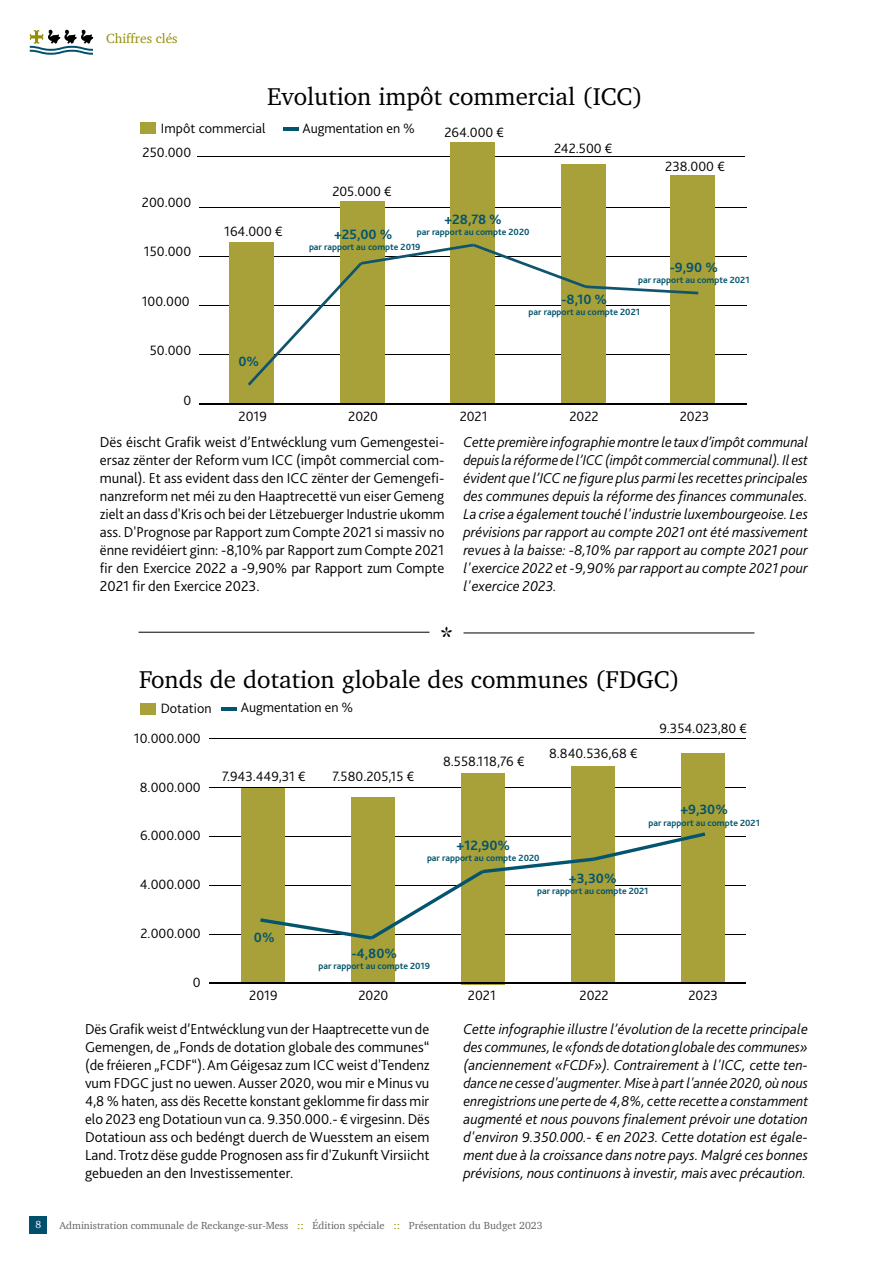
<style>
.page{position:relative;width:893px;height:1263px;background:#fff}
.page>*{position:absolute;margin:0;border:0;box-sizing:border-box;transform-origin:0 0}
.t1{font:28.5px "Charter";color:#000}
.t2{font:24.9px "Charter";color:#000}
.t3{font:italic 300 15px/18px "Bliss";color:#000;text-align:justify}
.t4{font:300 15px/18px "Bliss";color:#000;text-align:justify}
.t5{font:300 14.1px "Bliss";color:#000}
.t6{font:700 14.1px "Bliss";color:#02546f}
.t7{font:13.5px "Charter";color:#968d00}
.t8{font:10.5px "Charter";color:#636466}
.t9{font:10.5px "Charter";color:#fff}
.t10{font:700 9.45px "Bliss";color:#02546f}
.s1{color:#968d00}
</style>
<div class="page">
<svg style="left:30px;top:30px;width:64px;height:25px"></svg>
<div style="left:30px;top:1216px;width:17px;height:17px;background:#00506d"></div>
<hr style="left:209px;top:934px;width:537px;height:1px;background:#000">
<hr style="left:209px;top:885px;width:537px;height:1px;background:#000">
<hr style="left:209px;top:836px;width:537px;height:1px;background:#000">
<hr style="left:209px;top:787px;width:537px;height:1px;background:#000">
<hr style="left:209px;top:738px;width:537px;height:1px;background:#000">
<div style="left:140px;top:703px;width:16px;height:11px;background:#a8a038"></div>
<hr style="left:221px;top:707px;width:16px;height:3px;background:#02546f">
<div style="left:241px;top:788px;width:44px;height:196px;background:#a8a038"></div>
<div style="left:351px;top:797px;width:44px;height:187px;background:#a8a038"></div>
<div style="left:461px;top:773px;width:44px;height:211px;background:#a8a038"></div>
<div style="left:571px;top:766px;width:44px;height:218px;background:#a8a038"></div>
<div style="left:681px;top:754px;width:44px;height:230px;background:#a8a038"></div>
<svg style="left:260px;top:832px;width:445px;height:108px"></svg>
<hr style="left:209px;top:983px;width:537px;height:1px;background:#000">
<hr style="left:139px;top:632px;width:290px;height:1px;background:#000">
<hr style="left:463px;top:633px;width:291px;height:1px;background:#000">
<hr style="left:198px;top:156px;width:547px;height:1px;background:#000">
<hr style="left:200px;top:354px;width:547px;height:1px;background:#000">
<hr style="left:200px;top:305px;width:547px;height:1px;background:#000">
<hr style="left:200px;top:256px;width:547px;height:1px;background:#000">
<hr style="left:200px;top:207px;width:547px;height:1px;background:#000">
<div style="left:671px;top:175px;width:44px;height:229px;background:#a8a038"></div>
<div style="left:230px;top:242px;width:44px;height:162px;background:#a8a038"></div>
<div style="left:340px;top:201px;width:44px;height:203px;background:#a8a038"></div>
<div style="left:451px;top:142px;width:44px;height:262px;background:#a8a038"></div>
<div style="left:561px;top:164px;width:44px;height:240px;background:#a8a038"></div>
<hr style="left:200px;top:403px;width:547px;height:2px;background:#000">
<div style="left:140px;top:122px;width:16px;height:12px;background:#a8a038"></div>
<hr style="left:283px;top:128px;width:16px;height:3px;background:#02546f">
<svg style="left:248px;top:244px;width:450px;height:142px"></svg>
<p class="t7" style="left:106px;top:27px;width:73px">Chiffres clés</p>
<h2 class="t2" style="left:267px;top:75px;width:377px">Evolution impôt commercial (ICC)</h2>
<h2 class="t2" style="left:141px;top:78px;width:377px">Evolution impôt commercial (ICC)</h2>
<p class="t5" style="left:161px;top:120px;width:106px">Impôt commercial</p>
<p class="t5" style="left:302px;top:120px;width:114px">Augmentation en %</p>
<p class="t5" style="left:333px;top:123px;width:172px">Impôt commercial 264.000 €</p>
<p class="t5" style="left:143px;top:143px;width:50px">250.000</p>
<p class="t5" style="left:142px;top:194px;width:51px">200.000</p>
<p class="t5" style="left:144px;top:243px;width:49px">150.000</p>
<p class="t5" style="left:337px;top:174px;width:57px">167.000 €</p>
<p class="t5" style="left:332px;top:182px;width:61px">205.000 €</p>
<p class="t6" style="left:444px;top:210px;width:59px">+28,78 %</p>
<p class="t10" style="left:417px;top:226px;width:114px">par rapport au compte 2020</p>
<p class="t5" style="left:224px;top:222px;width:60px">164.000 €</p>
<p class="t6" style="left:334px;top:225px;width:60px">+25,00 %</p>
<p class="t10" style="left:309px;top:241px;width:113px">par rapport au compte 2019</p>
<p class="t5" style="left:226px;top:227px;width:59px">125.000 €</p>
<p class="t6" style="left:336px;top:240px;width:59px">+33,35 %</p>
<p class="t5" style="left:554px;top:139px;width:60px">242.500 €</p>
<p class="t5" style="left:665px;top:158px;width:61px">238.000 €</p>
<p class="t6" style="left:670px;top:258px;width:50px">-9,90 %</p>
<p class="t10" style="left:638px;top:274px;width:113px">par rapport au compte 2021</p>
<p class="t5" style="left:142px;top:292px;width:49px">100.000</p>
<p class="t5" style="left:150px;top:341px;width:43px">50.000</p>
<p class="t5" style="left:183px;top:389px;width:9px">0</p>
<p class="t5" style="left:183px;top:392px;width:9px">0</p>
<p class="t6" style="left:238px;top:352px;width:22px">0%</p>
<p class="t5" style="left:241px;top:404px;width:29px">2017</p>
<p class="t5" style="left:239px;top:407px;width:30px">2019</p>
<p class="t5" style="left:350px;top:404px;width:30px">2018</p>
<p class="t5" style="left:348px;top:407px;width:31px">2020</p>
<p class="t4" style="left:100px;top:433px;width:346px">Dës éischt Grafik weist d’Entwécklung vum Gemengestei&shy;ersaz zënter der Reform vum ICC (impôt commercial com&shy;munal). Et ass evident dass den ICC zënter der Gemengefi&shy;nanzreform net méi zu den Haaptrecettë vun eiser Gemeng zielt an dass d'Kris och bei der Lëtzebuerger Industrie ukomm ass. D'Prognose par Rapport zum Compte 2021 si massiv no ënne revidéiert ginn: -8,10% par Rapport zum Compte 2021 fir den Exercice 2022 a -9,90% par Rapport zum Compte 2021 fir den Exercice 2023.</p>
<p class="t6" style="left:561px;top:291px;width:47px">-8,10 %</p>
<p class="t10" style="left:529px;top:306px;width:113px">par rapport au compte 2021</p>
<p class="t5" style="left:459px;top:404px;width:30px">2019</p>
<p class="t5" style="left:571px;top:404px;width:31px">2020</p>
<p class="t5" style="left:681px;top:404px;width:29px">2021</p>
<p class="t5" style="left:460px;top:407px;width:29px">2021</p>
<p class="t5" style="left:569px;top:407px;width:31px">2022</p>
<p class="t5" style="left:680px;top:407px;width:31px">2023</p>
<p class="t3" style="left:463px;top:433px;width:346px">Cette première infographie montre le taux d’impôt communal depuis la réforme de l’ICC (impôt commercial communal). Il est évident que l’ICC ne figure plus parmi les recettes principales des communes depuis la réforme des finances communales.<br>La crise a également touché l'industrie luxembourgeoise. Les prévisions par rapport au compte 2021 ont été massivement revues à la baisse: -8,10% par rapport au compte 2021 pour l'exercice 2022 et -9,90% par rapport au compte 2021 pour l'exercice 2023.</p>
<h1 class="t1" style="left:439px;top:612px;width:16px">*</h1>
<h2 class="t2" style="left:139px;top:658px;width:542px">Fonds de dotation globale des communes (FDGC)</h2>
<p class="t5" style="left:161px;top:700px;width:53px">Dotation</p>
<p class="t5" style="left:241px;top:698px;width:114px">Augmentation en %</p>
<p class="t5" style="left:134px;top:729px;width:68px">10.000.000</p>
<p class="t5" style="left:140px;top:778px;width:62px">8.000.000</p>
<p class="t5" style="left:140px;top:827px;width:62px">6.000.000</p>
<p class="t5" style="left:140px;top:876px;width:62px">4.000.000</p>
<p class="t5" style="left:140px;top:925px;width:62px">2.000.000</p>
<p class="t5" style="left:222px;top:767px;width:85px">7.943.449,31 €</p>
<p class="t5" style="left:332px;top:767px;width:83px">7.580.205,15 €</p>
<p class="t6" style="left:254px;top:928px;width:22px">0%</p>
<p class="t5" style="left:443px;top:752px;width:83px">8.558.118,76 €</p>
<p class="t5" style="left:549px;top:745px;width:90px">8.840.536,68 €</p>
<p class="t5" style="left:659px;top:719px;width:89px">9.354.023,80 €</p>
<p class="t6" style="left:456px;top:836px;width:55px">+12,90%</p>
<p class="t10" style="left:427px;top:852px;width:114px">par rapport au compte 2020</p>
<p class="t6" style="left:680px;top:801px;width:49px">+9,30%</p>
<p class="t10" style="left:648px;top:817px;width:113px">par rapport au compte 2021</p>
<p class="t6" style="left:569px;top:869px;width:49px">+3,30%</p>
<p class="t10" style="left:537px;top:885px;width:113px">par rapport au compte 2021</p>
<p class="t5" style="left:193px;top:974px;width:9px">0</p>
<p class="t6" style="left:351px;top:944px;width:47px">-4,80%</p>
<p class="t10" style="left:318px;top:960px;width:113px">par rapport au compte 2019</p>
<p class="t5" style="left:249px;top:987px;width:30px">2019</p>
<p class="t5" style="left:358px;top:987px;width:31px">2020</p>
<p class="t5" style="left:468px;top:987px;width:29px">2021</p>
<p class="t5" style="left:579px;top:987px;width:31px">2022</p>
<p class="t5" style="left:688px;top:987px;width:31px">2023</p>
<p class="t4" style="left:85px;top:1020px;width:346px">Dës Grafik weist d’Entwécklung vun der Haaptrecette vun de Gemengen, de „Fonds de dotation globale des communes“ (de fréieren „FCDF“). Am Géigesaz zum ICC weist d'Tendenz vum FDGC just no uewen. Ausser 2020, wou mir e Minus vu 4,8 % haten, ass dës Recette konstant geklomme fir dass mir elo 2023 eng Dotatioun vun ca. 9.350.000.- € virgesinn. Dës Dotatioun ass och bedéngt duerch de Wuesstem an eisem Land. Trotz dëse gudde Prognosen ass fir d'Zukunft Virsiicht gebueden an den Investissementer.</p>
<p class="t3" style="left:463px;top:1020px;width:346px">Cette infographie illustre l’évolution de la recette principale des communes, le «fonds de dotation globale des communes» (anciennement «FCDF»). Contrairement à l'ICC, cette ten&shy;dance ne cesse d'augmenter. Mise à part l'année 2020, où nous enregistrions une perte de 4,8%, cette recette a constamment augmenté et nous pouvons finalement prévoir une dotation d'environ 9.350.000.- € en 2023. Cette dotation est égale&shy;ment due à la croissance dans notre pays. Malgré ces bonnes prévisions, nous continuons à investir, mais avec précaution.</p>
<p class="t9" style="left:35px;top:1215px;width:7px">8</p>
<p class="t8" style="left:60px;top:1216px;width:484px">Administration communale de Reckange-sur-Mess <span class="s1">::</span> Édition spéciale <span class="s1">::</span> Présentation du Budget 2023</p>
</div>
